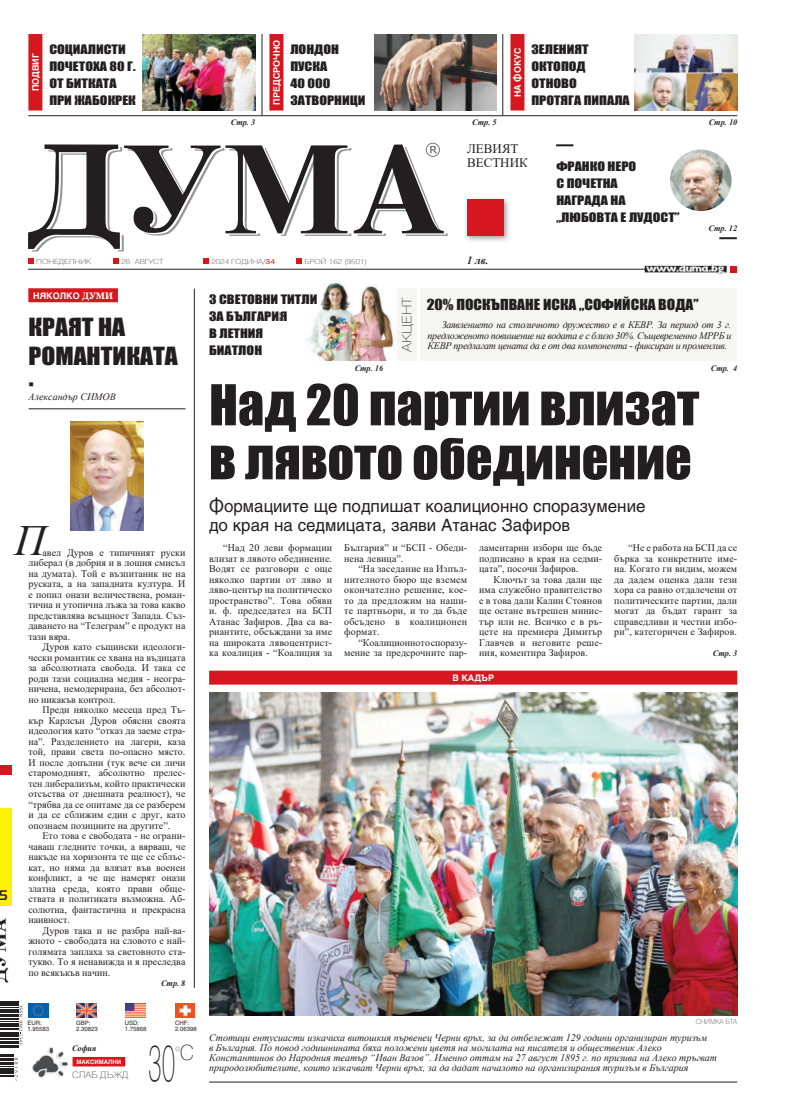
<style>
.page{position:relative;width:794px;height:1120px;background:#fff}
.page>*{position:absolute;margin:0;border:0;box-sizing:border-box;transform-origin:0 0}
.t1{font:52px/54px "Impact";color:#231f20}
.t2{font:italic 43px "Times New Roman";color:#231f20}
.t3{font:23px/29px "Impact";color:#231f20;scale:1.11 1}
.t4{font:14px "Impact";color:#231f20;scale:1.11 1}
.t5{font:700 13.8px "Magistral C";color:#231f20}
.t6{font:13px/13.5px "Times New Roman";color:#231f20}
.t7{font:12px/17px "Impact";color:#231f20;scale:1.18 1}
.t8{font:italic 700 11px "Times New Roman";color:#231f20}
.t9{font:10px/10.5px "Times New Roman";color:#231f20;text-align:justify}
.t10{font:italic 10px/10px "Times New Roman";color:#231f20;text-align:justify}
.t11{font:700 9.6px "Sentry";color:#fff}
.t12{font:italic 700 8.3px "Times New Roman";color:#231f20}
</style>
<div class="page">
<img style="left:32px;top:1047px;width:36px;height:31px">
<hr style="left:262px;top:34px;width:1px;height:82px;background:#231f20">
<hr style="left:502px;top:34px;width:1px;height:82px;background:#231f20">
<hr style="left:28px;top:269px;width:697px;height:1px;background:#231f20">
<hr style="left:194px;top:288px;width:1px;height:700px;background:#231f20">
<img style="left:28px;top:1003px;width:20px;height:14px">
<img style="left:77px;top:1003px;width:19px;height:14px">
<img style="left:125px;top:1003px;width:20px;height:14px">
<img style="left:176px;top:1003px;width:19px;height:14px">
<img style="left:644px;top:264px;width:82px;height:11px">
<div style="left:730px;top:266px;width:7px;height:7px;background:#d7171f"></div>
<div style="left:397px;top:288px;width:19px;height:72px;background:#f5f6f2"></div>
<div style="left:0;top:765px;width:11px;height:10px;background:#d7171f"></div>
<div style="left:0;top:808px;width:11px;height:98px;background:#fff101"></div>
<svg style="left:0;top:918px;width:8px;height:64px"></svg>
<svg style="left:0;top:1054px;width:18px;height:27px"></svg>
<svg style="left:0;top:1001px;width:22px;height:47px"></svg>
<div style="left:28px;top:288px;width:90px;height:14px;background:#d7171f"></div>
<div style="left:73px;top:1057px;width:52px;height:9px;background:#d7171f"></div>
<div style="left:464px;top:196px;width:51px;height:52px;background:#231f20;opacity:.45"></div>
<div style="left:467px;top:199px;width:37px;height:37px;background:#d7171f"></div>
<svg style="left:32px;top:147px;width:416px;height:104px"></svg>
<svg style="left:28px;top:144px;width:319px;height:105px"></svg>
<svg style="left:354px;top:143px;width:90px;height:90px"></svg>
<hr style="left:28px;top:115px;width:709px;height:1px;background:#231f20">
<img style="left:375px;top:34px;width:121px;height:77px">
<div style="left:421px;top:288px;width:316px;height:72px;background:#f5f6f2"></div>
<div style="left:510px;top:34px;width:14px;height:77px;background:#d7171f"></div>
<div style="left:269px;top:34px;width:14px;height:77px;background:#d7171f"></div>
<div style="left:28px;top:34px;width:14px;height:77px;background:#d7171f"></div>
<svg style="left:719px;top:237px;width:18px;height:2px"></svg>
<svg style="left:556px;top:144px;width:17px;height:2px"></svg>
<hr style="left:209px;top:1081px;width:528px;height:1px;background:#231f20">
<div style="left:209px;top:670px;width:528px;height:14px;background:#d7171f"></div>
<img style="left:70px;top:422px;width:74px;height:108px">
<img style="left:670px;top:149px;width:61px;height:62px;border-radius:31px">
<hr style="left:29px;top:408px;width:156px;height:1px;background:#231f20">
<img style="left:142px;top:34px;width:113px;height:77px">
<img style="left:634px;top:34px;width:103px;height:77px">
<img style="left:306px;top:283px;width:88px;height:77px">
<img style="left:209px;top:692px;width:528px;height:323px">
<svg style="left:28px;top:258px;width:6px;height:6px"></svg>
<svg style="left:113px;top:258px;width:6px;height:6px"></svg>
<svg style="left:296px;top:258px;width:6px;height:6px"></svg>
<svg style="left:203px;top:258px;width:6px;height:6px"></svg>
<p class="t7" style="left:49px;top:40px;width:75px">социалисти почетоха 80 г. от Битката при ЖаБокрек</p>
<p class="t11" style="left:82px;top:290px;width:32px">ДУМИ</p>
<h3 class="t3" style="left:29px;top:312px;width:136px">краят на романтиката</h3>
<p class="t10" style="left:29px;top:391px;width:89px">Александър СИМоВ</p>
<h2 class="t2" style="left:15px;top:511px;width:33px">П</h2>
<p class="t9" style="left:28px;top:547px;width:159px;text-indent:14px">авел Дуров е типичният руски либерал (в добрия и в лошия смисъл на думата). той е възпитаник не на руската, а на западната култура. и е попил онази величествена, роман&shy;тична и утопична лъжа за това какво представлява всъщност Запада. съз&shy;даването на “телеграм” е продукт на тази вяра.</p>
<p class="t9" style="left:28px;top:641px;width:159px;text-indent:14px">Дуров като същински идеологи&shy;чески романтик се хвана на въдицата за абсолютната свобода. и така се роди тази социална медия - неогра&shy;ничена, немодерирана, без абсолют&shy;но никакъв контрол.</p>
<p class="t9" style="left:28px;top:704px;width:159px;text-indent:14px">Преди няколко месеца пред тъ&shy;кър карлсън Дуров обясни своята идеология като “отказ да заеме стра&shy;на”. Разделението на лагери, каза той, прави света по-опасно място. и после допълни (тук вече си личи старомодният, абсолютно прелес&shy;тен либерализъм, който практически отсъства от днешната реалност), че “трябва да се опитаме да се разберем и да се сближим един с друг, като опознаем позициите на другите”.</p>
<p class="t9" style="left:28px;top:830px;width:159px;text-indent:14px">ето това е свободата - не ограни&shy;чаваш гледните точки, а вярваш, че накъде на хоризонта те ще се сблъс&shy;кат, но няма да влязат във военен конфликт, а че ще намерят онази златна среда, която прави обще&shy;ствата и политиката възможна. Аб&shy;солютна, фантастична и прекрасна наивност.</p>
<p class="t9" style="left:28px;top:925px;width:159px;text-indent:14px">Дуров така и не разбра най-ва&shy;жното - свободата на словото е най&shy;голямата заплаха за световното ста&shy;тукво. то я ненавижда и я преследва по всякъкъв начин.</p>
<h3 class="t5" style="left:0;top:887px;width:10px">5</h3>
<p class="t12" style="left:72px;top:1042px;width:26px">София</p>
<p class="t12" style="left:161px;top:977px;width:26px">Стр. 8</p>
<p class="t7" style="left:290px;top:40px;width:65px">лондон пуска<br>40 000<br>Затворници</p>
<p class="t7" style="left:531px;top:40px;width:85px">Зеленият октопод отново<br>протяга пипала</p>
<p class="t12" style="left:231px;top:116px;width:26px">Стр. 3</p>
<p class="t12" style="left:472px;top:116px;width:26px">Стр. 5</p>
<p class="t12" style="left:708px;top:116px;width:30px">Стр. 10</p>
<p class="t7" style="left:209px;top:290px;width:93px">3 световни титли<br>За България<br>в летния<br>Биатлон</p>
<p class="t12" style="left:355px;top:362px;width:30px">Стр. 16</p>
<h3 class="t6" style="left:467px;top:142px;width:62px">Левият вестник</h3>
<p class="t8" style="left:467px;top:253px;width:23px">1 лв.</p>
<p class="t7" style="left:556px;top:158px;width:106px">франко неро<br>с почетна<br>награда на „люБовта е лудост”</p>
<p class="t12" style="left:708px;top:223px;width:30px">Стр. 12</p>
<h3 class="t4" style="left:427px;top:293px;width:246px">20% поскъпване иска „софийска вода”</h3>
<p class="t10" style="left:427px;top:320px;width:305px;line-height:10.5px;text-indent:14px">Заявлението на столичното дружество е в КЕВР. За период от 3 г. предложеното повишение на водата е с близо 30%. Същевременно МРРБ и КЕВР предлагат цената да е от два компонента - фиксиран и променлив.</p>
<p class="t12" style="left:711px;top:363px;width:28px">Стр. 4</p>
<h1 class="t1" style="left:209px;top:376px;width:492px">над 20 партии влизат в лявото обединение</h1>
<p class="t9" style="left:209px;top:542px;width:125px;text-indent:14px">“над 20 леви формации влизат в лявото обединение. водят се разговори с още няколко партии от ляво и ляво-център на политическо пространство”. това обяви и. ф. председател на БсП Атанас Зафиров. Два са ва&shy;риантите, обсъждани за име на широката лявоцентрист&shy;ка коалиция - “коалиция за</p>
<p class="t9" style="left:344px;top:542px;width:124px">България” и “БсП - Обеди&shy;нена левица”.</p>
<p class="t9" style="left:344px;top:563px;width:124px;text-indent:14px">“на заседание на изпъл&shy;нителното бюро ще вземем окончателно решение, кое&shy;то да предложим на наши&shy;те партньори, и то да бъде обсъдено в коалиционен формат.</p>
<p class="t9" style="left:344px;top:636px;width:124px;text-align:right">“коалиционното споразу&shy;мение за предсрочните пар-</p>
<p class="t9" style="left:479px;top:542px;width:124px">ламентарни избори ще бъде подписано в края на седми&shy;цата”, посочи Зафиров.</p>
<p class="t9" style="left:479px;top:573px;width:124px;text-indent:14px">ключът за това дали ще има служебно правителство е в това дали калин стоянов ще остане вътрешен минис&shy;тър или не. всичко е в ръ&shy;цете на премиера Димитър Главчев и неговите реше&shy;ния, коментира Зафиров.</p>
<p class="t9" style="left:614px;top:542px;width:125px;text-indent:14px">“не е работа на БсП да се бърка за конкретните име&shy;на. когато ги видим, можем да дадем оценка дали тези хора са равно отдалечени от политическите партии, дали могат да бъдат гарант за справедливи и честни избо&shy;ри”, категоричен е Зафиров.</p>
<p class="t12" style="left:713px;top:647px;width:26px">Стр. 3</p>
<p class="t10" style="left:209px;top:1032px;width:509px;text-align:left">Стотици ентусиасти изкачиха витошкия първенец Черни връх, за да отбележат 129 години организиран туризъм<br>в България. По повод годишнината бяха положени цветя на могилата на писателя и общественик Алеко Константинов до Народния театър “Иван Вазов”. Именно оттам на 27 август 1895 г. по призива на Алеко тръгват природолюбителите, които изкачват Черни връх, за да дадат началото на организирания туризъм в България</p>
</div>
